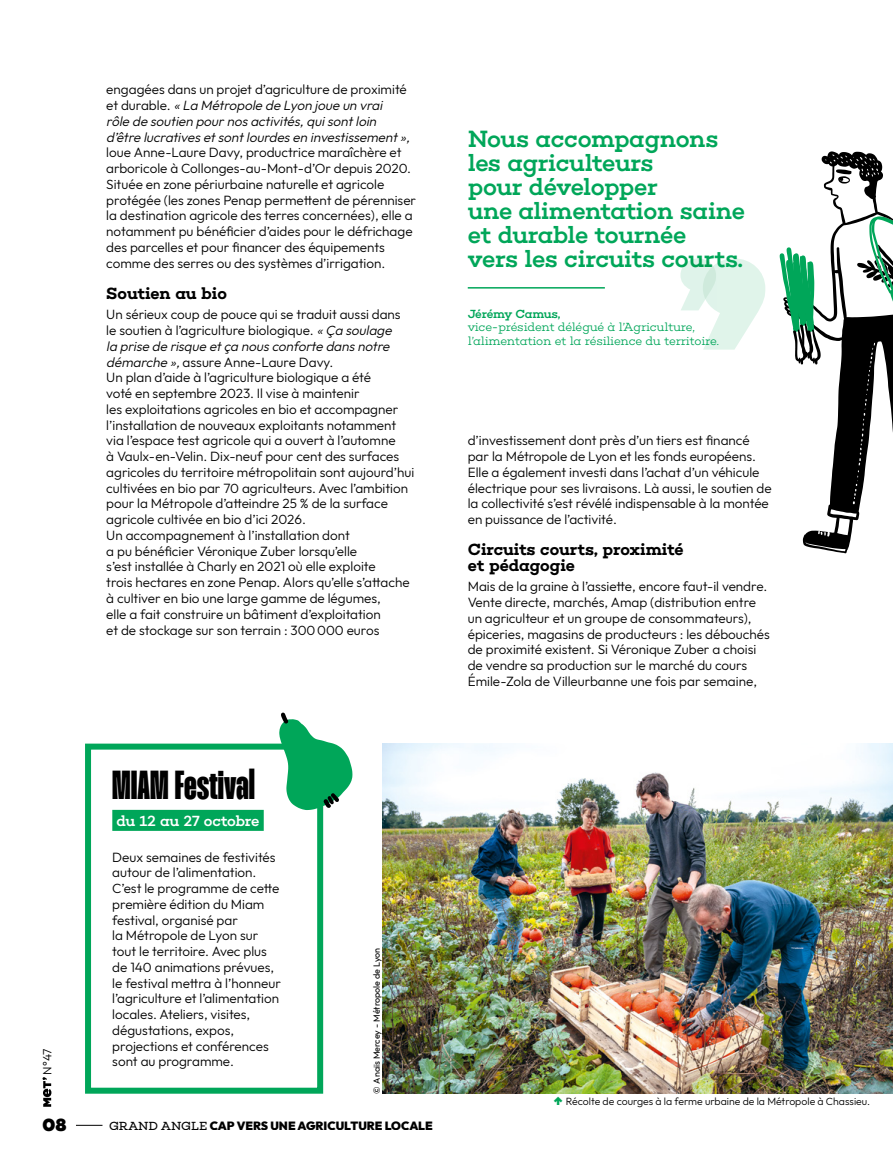
<style>
.page{position:relative;width:893px;height:1170px;background:#fff}
.page>*{position:absolute;margin:0;border:0;box-sizing:border-box;transform-origin:0 0}
.t1{font:900 40.5px "Mango Grotesque";color:#000}
.t2{font:500 24px/24px "Choplin";letter-spacing:-.02em;color:#00a659}
.t3{font:900 18px "Choplin";color:#000}
.t4{font:600 16.5px/15.8px "Choplin";letter-spacing:-.005em;color:#000}
.t5{font:500 15px "Choplin";letter-spacing:-.02em;color:#fff}
.t6{font:300 13.5px/15.8px "Outfit";color:#000}
.t7{font:italic 300 13.5px/15.8px "Outfit";color:#000}
.t8{font:300 12px/13.5px "Choplin";letter-spacing:-.025em;color:#00a659}
.t9{font:900 12px "Outfit";color:#000}
.t10{font:500 12px "Choplin";letter-spacing:-.02em;color:#00a659}
.t11{font:300 12px "Outfit";color:#000}
.t12{font:300 10.5px "Outfit";color:#000}
.t13{font:9px "Outfit";color:#000}
.s1{font-style:normal}
.s2{font-style:italic}
.s3{font-family:"Choplin";font-weight:400}
.s4{font-family:"Choplin";font-weight:900;font-size:12px;color:#00a659}
</style>
<div class="page">
<svg style="left:801px;top:151px;width:88px;height:402px"></svg>
<svg style="left:853px;top:216px;width:40px;height:288px"></svg>
<svg style="left:818px;top:531px;width:12px;height:5px"></svg>
<svg style="left:825px;top:154px;width:54px;height:29px"></svg>
<svg style="left:780px;top:247px;width:41px;height:117px"></svg>
<div style="left:112px;top:809px;width:152px;height:21px;background:#00a659"></div>
<div style="left:85px;top:743px;width:238px;height:350px;border:6px solid #00a659"></div>
<hr style="left:468px;top:287px;width:137px;height:1px;background:#00a659">
<svg style="left:680px;top:258px;width:85px;height:91px"></svg>
<img style="left:383px;top:743px;width:510px;height:350px">
<svg style="left:266px;top:712px;width:87px;height:103px"></svg>
<svg style="left:76px;top:1124px;width:26px;height:1px"></svg>
<svg style="left:43px;top:1077px;width:8px;height:29px"></svg>
<p class="t11" style="left:40px;top:1074px;width:28px;rotate:-90deg">N°47</p>
<p class="t7" style="left:106px;top:82px;width:308px"><span class="s1">engagées dans un projet d’agriculture de proximité e t d u ra b l e .</span> «La Métropole de Lyon joue un vrai rôle de soutien pournosactivités,quisontloin d’être lucrativesetsontlourdesen investissement»,</p>
<p class="t6" style="left:106px;top:145px;width:311px">loue Anne-Laure Davy, productrice maraîchère et arboricole à Collonges-au-Mont-d’Or depuis 2020.<br>Située en zone périurbaine naturelle et agricole protégée (les zones Penap permettent de pérenniser la destination agricole des terres concernées), elle a notamment pu bénéficier d’aides pour le défrichage des parcelles et pour financer des équipements comme des serres ou des systèmes d’irrigation.</p>
<p class="t4" style="left:106px;top:286px;width:122px">Soutien au bio</p>
<p class="t6" style="left:106px;top:307px;width:309px">Un sérieux coup de pouce qui se traduit aussi dans<br>le soutien à l’agriculture biologique. <span class="s2">«Ça soulage<br>la prise de risque etça nousconforte dansnotre démarche »,</span>assure Anne-Laure Davy.<br>Un plan d’aide à l’agriculture biologique a été<br>voté en septembre 2023. Il vise à maintenir<br>les exploitations agricoles en bio et accompagner l’installation de nouveaux exploitants notamment via l’espace test agricole qui a ouvert à l’automne<br>à Vaulx-en-Velin. Dix-neuf pour cent des surfaces agricoles du territoire métropolitain sont aujourd’hui cultivées en bio par 70 agriculteurs. Avec l’ambition pour la Métropole d’atteindre 25 % de la surface agricole cultivée en bio d’ici 2026.<br>Un accompagnement à l’installation dont<br>a pu bénéficier Véronique Zuber lorsqu’elle<br>s’est installée à Charly en 2021 où elle exploite<br>trois hectares en zone Penap. Alors qu’elle s’attache à cultiver en bio une large gamme de légumes,<br>elle a fait construire un bâtiment d’exploitation<br>et de stockage sur son terrain : 300000 euros</p>
<h1 class="t1" style="left:112px;top:762px;width:144px">MIAM Festival</h1>
<p class="t5" style="left:117px;top:811px;width:144px">du 12 au 27 octobre</p>
<p class="t6" style="left:112px;top:849px;width:170px">Deux semaines de festivités autour de l’alimentation.<br>C’est le programme de cette première édition du Miam festival, organisé par<br>la Métropole de Lyon sur tout le territoire. Avec plus de 140 animations prévues, le festival mettra à l’honneur l’agriculture et l’alimentation locales. Ateliers, visites, dégustations, expos, projections et conférences sont au programme.</p>
<p class="t13" style="left:371px;top:1093px;width:147px;rotate:-90deg">© Anaïs Mercey - Métropole de Lyon</p>
<h3 class="t3" style="left:43px;top:1113px;width:25px">08</h3>
<p class="t9" style="left:109px;top:1117px;width:325px"><span class="s3">GRAND ANGLE</span> CAP VERS UNE AGRICULTURE LOCALE</p>
<h2 class="t2" style="left:468px;top:127px;width:279px">Nous accompagnons les agriculteurs<br>pour développer<br>une alimentation saine et durable tournée<br>vers les circuits courts.</h2>
<p class="t10" style="left:468px;top:306px;width:94px">Jérémy Camus,</p>
<p class="t8" style="left:468px;top:320px;width:253px">vice-président délégué à l’Agriculture, l’alimentation et la résilience du territoire.</p>
<p class="t6" style="left:468px;top:433px;width:305px">d’investissement dont près d’un tiers est financé par la Métropole de Lyon et les fonds européens.<br>Elle a également investi dans l’achat d’un véhicule électrique pour ses livraisons. Là aussi, le soutien de la collectivité s’est révélé indispensable à la montée en puissance de l’activité.</p>
<p class="t4" style="left:468px;top:542px;width:217px">Circuits courts, proximité et pédagogie</p>
<p class="t6" style="left:468px;top:579px;width:304px">Mais de la graine à l’assiette, encore faut-il vendre.<br>Vente directe, marchés, Amap (distribution entre un agriculteur et un groupe de consommateurs), épiceries, magasins de producteurs : les débouchés de proximité existent. Si Véronique Zuber a choisi de vendre sa production sur le marché du cours Émile-Zola de Villeurbanne une fois par semaine,</p>
<p class="t12" style="left:553px;top:1094px;width:318px"><span class="s4">↑</span> Récolte de courges à la ferme urbaine de la Métropole à Chassieu.</p>
</div>
